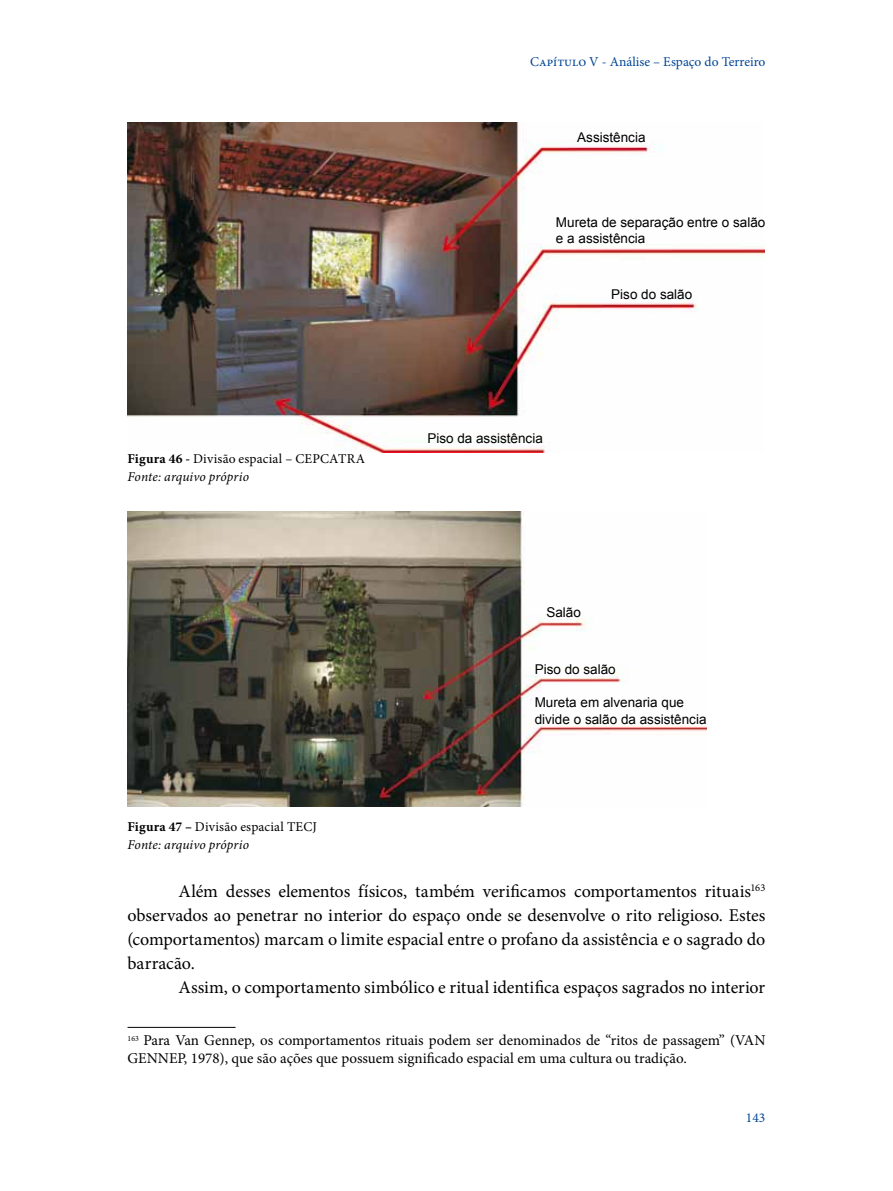
<style>
.page{position:relative;width:893px;height:1191px;background:#fff}
.page>*{position:absolute;margin:0;border:0;box-sizing:border-box;transform-origin:0 0}
.t1{font:18px/24px "Minion Pro";color:#000;text-align:justify}
.t2{font:15px/18px "Minion Pro";color:#000}
.t3{font:13.5px/16.2px "Arial";color:#000}
.t4{font:13.5px/18px "Minion Pro";letter-spacing:.01em;color:#000}
.t5{font:italic 13.5px/18px "Minion Pro";letter-spacing:.005em;color:#000}
.t6{font:13.5px "Minion Pro";color:#004494}
.s1{font-weight:700}
.s2{font-style:italic}
.s3{font-weight:700;font-style:normal}
.s4{font-style:normal}
</style>
<div class="page">
<img style="left:128px;top:123px;width:636px;height:330px">
<img style="left:128px;top:512px;width:579px;height:295px">
<hr style="left:128px;top:1027px;width:108px;height:1px;background:#000">
<p class="t6" style="left:530px;top:53px;width:237px">Capítulo V - Análise – Espaço do Terreiro</p>
<p class="t3" style="left:577px;top:129px;width:70px">Assistência</p>
<p class="t3" style="left:556px;top:214px;width:211px">Mureta de separação entre o salão e a assistência</p>
<p class="t4" style="left:128px;top:450px;width:239px"><span class="s1">Figura 46 -</span> Divisão espacial – CEPCATRA<br><span class="s2">Fonte: arquivo próprio</span></p>
<p class="t3" style="left:427px;top:430px;width:117px">Piso da assistência</p>
<p class="t3" style="left:611px;top:286px;width:83px">Piso do salão</p>
<p class="t3" style="left:546px;top:604px;width:36px">Salão</p>
<p class="t3" style="left:535px;top:661px;width:83px">Piso do salão</p>
<p class="t3" style="left:535px;top:694px;width:173px">Mureta em alvenaria que divide o salão da assistência</p>
<p class="t5" style="left:128px;top:817px;width:191px"><span class="s3">Figura 47 –</span> <span class="s4">Divisão espacial TECJ<br></span>Fonte: arquivo próprio</p>
<p class="t1" style="left:128px;top:879px;width:639px;text-indent:51px">Além desses elementos físicos, também verificamos comportamentos rituais<sup>163 </sup>observados ao penetrar no interior do espaço onde se desenvolve o rito religioso. Estes (comportamentos) marcam o limite espacial entre o profano da assistência e o sagrado do barracão.</p>
<p class="t1" style="left:179px;top:975px;width:588px">Assim, o comportamento simbólico e ritual identifica espaços sagrados no interior</p>
<p class="t2" style="left:128px;top:1031px;width:639px"><sup>163</sup> Para Van Gennep, os comportamentos rituais podem ser denominados de “ritos de passagem” (VAN<br>GENNEP, 1978), que são ações que possuem significado espacial em uma cultura ou tradição.</p>
<p class="t6" style="left:746px;top:1108px;width:21px">143</p>
</div>
